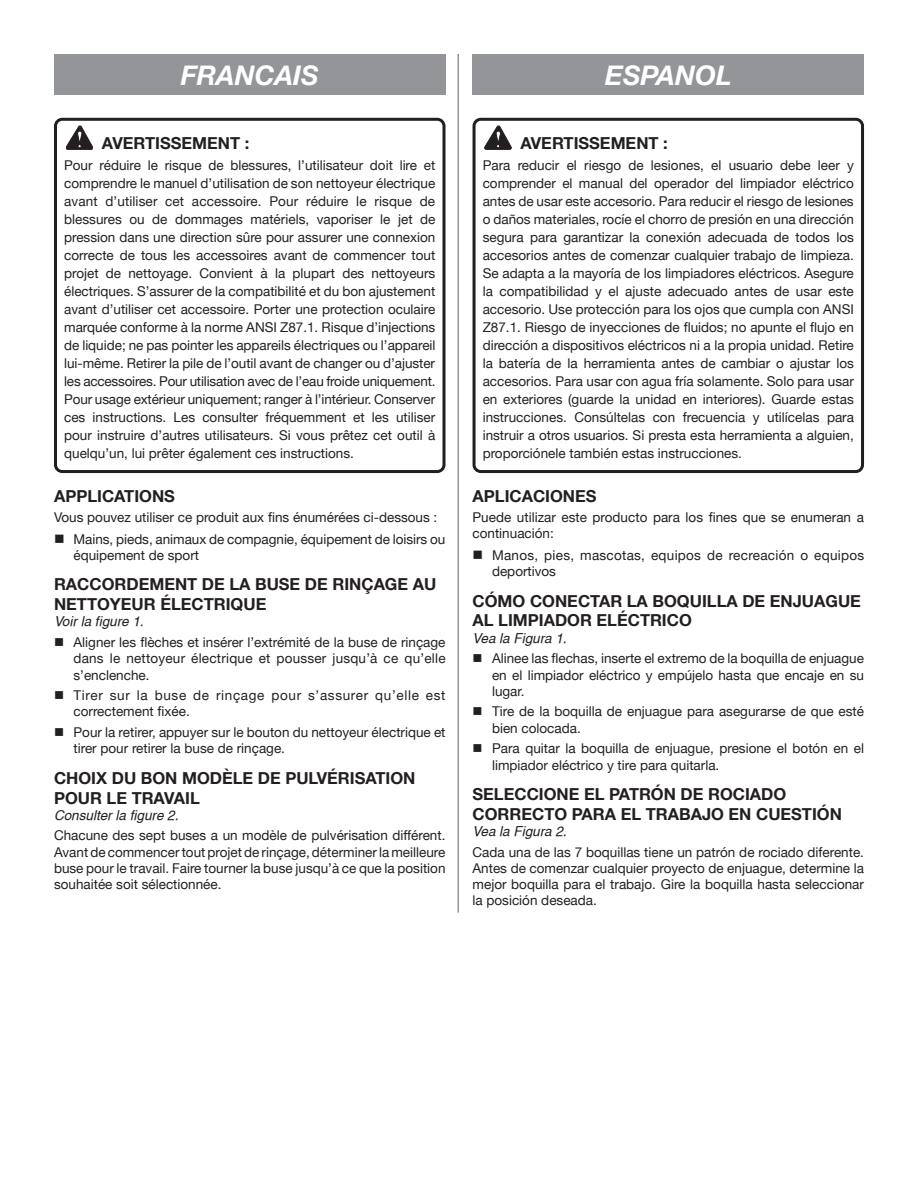
<style>
.page{position:relative;width:918px;height:1188px;background:#fff}
.page>*{position:absolute;margin:0;border:0;box-sizing:border-box;transform-origin:0 0}
.HEADING{font:italic 700 27px "Helvetica Neue";color:#fff}
.Heading_2_no_space{font:700 16.5px/19.8px "Helvetica Neue";color:#231f20}
.Warning{font:700 16.5px "Helvetica Neue";color:#231f20}
.Heading_2{font:700 16.5px "Helvetica Neue";color:#231f20}
.Warning_text{font:13.5px/18px "Helvetica Neue";color:#231f20;text-align:justify}
.bullets{font:13.5px/16.2px "Helvetica Neue";color:#231f20}
.Body_text{font:13.5px/16.2px "Helvetica Neue";color:#231f20;text-align:justify}
.bullets-2{font:13.5px/16.2px "Helvetica Neue";letter-spacing:.05em;color:#231f20}
.See_figure{font:italic 13.5px "Helvetica";color:#231f20}
.bullets-3{font:13.5px/16.2px "Helvetica Neue";letter-spacing:.02em;color:#231f20}
</style>
<div class="page">
<div style="left:54px;top:118px;width:392px;height:355px;border:3px solid #231f20;border-radius:7px"></div>
<svg style="left:66px;top:126px;width:27px;height:23px"></svg>
<div style="left:54px;top:54px;width:392px;height:40px;background:#939598"></div>
<div style="left:473px;top:54px;width:391px;height:40px;background:#939598"></div>
<hr style="left:458px;top:54px;width:1px;height:859px;background:#939598">
<div style="left:473px;top:118px;width:391px;height:355px;border:3px solid #231f20;border-radius:7px"></div>
<svg style="left:485px;top:126px;width:26px;height:23px"></svg>
<p class="HEADING" style="left:181px;top:58px;width:139px">FRANCAIS</p>
<p class="HEADING" style="left:605px;top:58px;width:128px">ESPANOL</p>
<p class="Warning" style="left:102px;top:133px;width:149px">AVERTISSEMENT :</p>
<p class="Warning_text" style="left:64px;top:156px;width:373px">Pour réduire le risque de blessures, l’utilisateur doit lire et comprendre le manuel d’utilisation de son nettoyeur électrique avant d’utiliser cet accessoire. Pour réduire le risque de blessures ou de dommages matériels, vaporiser le jet de pression dans une direction sûre pour assurer une connexion correcte de tous les accessoires avant de commencer tout projet de nettoyage. Convient à la plupart des nettoyeurs électriques. S’assurer de la compatibilité et du bon ajustement avant d’utiliser cet accessoire. Porter une protection oculaire marquée conforme à la norme ANSI Z87.1. Risque d’injections de liquide; ne pas pointer les appareils électriques ou l’appareil lui-même. Retirer la pile de l’outil avant de changer ou d’ajuster les accessoires. Pour utilisation avec de l’eau froide uniquement.<br>Pour usage extérieur uniquement; ranger à l’intérieur. Conserver ces instructions. Les consulter fréquemment et les utiliser pour instruire d’autres utilisateurs. Si vous prêtez cet outil à quelqu’un, lui prêter également ces instructions.</p>
<p class="Heading_2" style="left:54px;top:485px;width:122px">APPLICATIONS</p>
<p class="Body_text" style="left:54px;top:509px;width:385px">Vous pouvez utiliser ce produit aux fins énumérées ci-dessous :</p>
<p class="bullets" style="left:74px;top:531px;width:373px;text-indent:-20px">■ Mains, pieds, animaux de compagnie, équipement de loisirs ou équipement de sport</p>
<p class="Heading_2_no_space" style="left:54px;top:574px;width:384px">RACCORDEMENT DE LA BUSE DE RINÇAGE AU<br>NETTOYEUR ÉLECTRIQUE</p>
<p class="See_figure" style="left:54px;top:614px;width:91px">Voir la figure 1.</p>
<p class="bullets" style="left:74px;top:634px;width:374px;text-align:justify;text-indent:-20px">■ Aligner les flèches et insérer l’extrémité de la buse de rinçage dans le nettoyeur électrique et pousser jusqu’à ce qu’elle s’enclenche.</p>
<p class="bullets-2" style="left:74px;top:687px;width:373px;text-indent:-20px">■ Tirer sur la buse de rinçage pour s’assurer qu’elle est correctement fixée.</p>
<p class="bullets" style="left:74px;top:724px;width:373px;text-indent:-20px">■ Pour la retirer, appuyer sur le bouton du nettoyeur électrique et tirer pour retirer la buse de rinçage.</p>
<p class="Heading_2_no_space" style="left:54px;top:768px;width:363px">CHOIX DU BON MODÈLE DE PULVÉRISATION<br>POUR LE TRAVAIL</p>
<p class="See_figure" style="left:54px;top:807px;width:126px">Consulter la figure 2.</p>
<p class="Body_text" style="left:54px;top:827px;width:393px">Chacune des sept buses a un modèle de pulvérisation différent.<br>Avant de commencer tout projet de rinçage, déterminer la meilleure buse pour le travail. Faire tourner la buse jusqu’à ce que la position souhaitée soit sélectionnée.</p>
<p class="Warning" style="left:520px;top:133px;width:149px">AVERTISSEMENT :</p>
<p class="Warning_text" style="left:483px;top:156px;width:373px">Para reducir el riesgo de lesiones, el usuario debe leer y comprender el manual del operador del limpiador eléctrico antes de usar este accesorio. Para reducir el riesgo de lesiones o daños materiales, rocíe el chorro de presión en una dirección segura para garantizar la conexión adecuada de todos los accesorios antes de comenzar cualquier trabajo de limpieza.<br>Se adapta a la mayoría de los limpiadores eléctricos. Asegure la compatibilidad y el ajuste adecuado antes de usar este accesorio. Use protección para los ojos que cumpla con ANSI Z87.1. Riesgo de inyecciones de fluidos; no apunte el flujo en dirección a dispositivos eléctricos ni a la propia unidad. Retire la batería de la herramienta antes de cambiar o ajustar los accesorios. Para usar con agua fría solamente. Solo para usar en exteriores (guarde la unidad en interiores). Guarde estas instrucciones. Consúltelas con frecuencia y utilícelas para instruir a otros usuarios. Si presta esta herramienta a alguien, proporciónele también estas instrucciones.</p>
<p class="Heading_2" style="left:473px;top:485px;width:126px">APLICACIONES</p>
<p class="Body_text" style="left:473px;top:509px;width:393px">Puede utilizar este producto para los fines que se enumeran a continuación:</p>
<p class="bullets-3" style="left:492px;top:547px;width:374px;text-indent:-20px">■ Manos, pies, mascotas, equipos de recreación o equipos deportivos</p>
<p class="Heading_2_no_space" style="left:473px;top:591px;width:390px">CÓMO CONECTAR LA BOQUILLA DE ENJUAGUE<br>AL LIMPIADOR ELÉCTRICO</p>
<p class="See_figure" style="left:473px;top:630px;width:96px">Vea la Figura 1.</p>
<p class="bullets" style="left:492px;top:650px;width:373px;text-align:justify;text-indent:-20px">■ Alinee las flechas, inserte el extremo de la boquilla de enjuague en el limpiador eléctrico y empújelo hasta que encaje en su lugar.</p>
<p class="bullets" style="left:492px;top:703px;width:373px;text-indent:-20px">■ Tire de la boquilla de enjuague para asegurarse de que esté bien colocada.</p>
<p class="bullets" style="left:492px;top:740px;width:373px;text-indent:-20px">■ Para quitar la boquilla de enjuague, presione el botón en el limpiador eléctrico y tire para quitarla.</p>
<p class="Heading_2_no_space" style="left:473px;top:784px;width:371px">SELECCIONE EL PATRÓN DE ROCIADO<br>CORRECTO PARA EL TRABAJO EN CUESTIÓN</p>
<p class="See_figure" style="left:473px;top:823px;width:96px">Vea la Figura 2.</p>
<p class="Body_text" style="left:473px;top:844px;width:393px">Cada una de las 7 boquillas tiene un patrón de rociado diferente.<br>Antes de comenzar cualquier proyecto de enjuague, determine la mejor boquilla para el trabajo. Gire la boquilla hasta seleccionar la posición deseada.</p>
</div>
